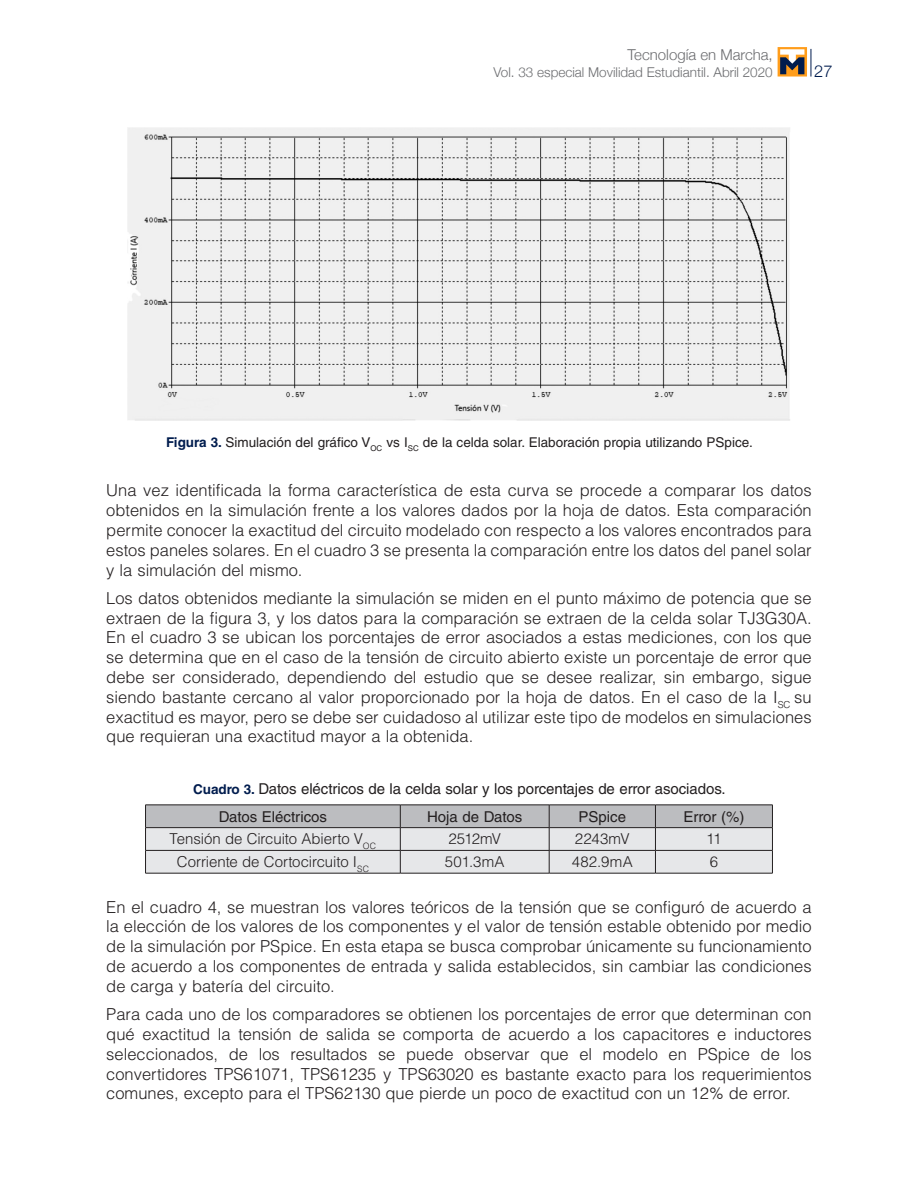
<style>
.page{position:relative;width:918px;height:1188px;background:#fff}
.page>*{position:absolute;margin:0;border:0;box-sizing:border-box;transform-origin:0 0}
._6texto{font:300 16.5px/19.8px "Helvetica LT Std";color:#231f20;text-align:justify}
.t1{font:300 16.5px "Helvetica Neue";color:#001c4e}
.Textos_tablas{font:300 15px "Helvetica LT Std";letter-spacing:-.005em;color:#231f20}
._9tituloscuadros1{font:15px "Helvetica LT Std";letter-spacing:-.005em;color:#231f20}
.Titulos_celda_superi{font:15px "Helvetica LT Std";color:#231f20}
.t2{font:300 15px "Helvetica Neue";color:#6c6d70}
.titulofiguras{font:13.5px "Helvetica LT Std";color:#231f20}
.t3{font:300 13.5px "Helvetica Neue";color:#6c6d70}
.s1{font-weight:700;color:#001c4e}
.s2{font-weight:700;font-size:13.5px;color:#001c4e}
</style>
<div class="page">
<svg style="left:811px;top:49px;width:1px;height:28px"></svg>
<svg style="left:778px;top:47px;width:29px;height:30px"></svg>
<svg style="left:780px;top:49px;width:24px;height:25px"></svg>
<img style="left:128px;top:128px;width:662px;height:292px">
<hr style="left:145px;top:873px;width:255px;height:1px;background:#231f20">
<hr style="left:400px;top:873px;width:149px;height:1px;background:#231f20">
<hr style="left:549px;top:873px;width:106px;height:1px;background:#231f20">
<hr style="left:655px;top:873px;width:118px;height:1px;background:#231f20">
<svg style="left:145px;top:805px;width:628px;height:68px;background:#d1d2d4"></svg>
<hr style="left:145px;top:827px;width:255px;height:1px;background:#231f20">
<hr style="left:400px;top:827px;width:149px;height:1px;background:#231f20">
<hr style="left:549px;top:827px;width:106px;height:1px;background:#231f20">
<hr style="left:655px;top:827px;width:118px;height:1px;background:#231f20">
<p class="t2" style="left:628px;top:43px;width:147px">Tecnología en Marcha,</p>
<p class="t3" style="left:494px;top:61px;width:281px">Vol. 33 especial Movilidad Estudiantil. Abril 2020</p>
<p class="t1" style="left:814px;top:57px;width:20px">27</p>
<p class="titulofiguras" style="left:166px;top:434px;width:588px"><span class="s1">Figura 3.</span> Simulación del gráfico V<sub>OC</sub> vs I<sub>SC</sub> de la celda solar. Elaboración propia utilizando PSpice.</p>
<p class="_6texto" style="left:106px;top:480px;width:707px">Una vez identificada la forma característica de esta curva se procede a comparar los datos obtenidos en la simulación frente a los valores dados por la hoja de datos. Esta comparación permite conocer la exactitud del circuito modelado con respecto a los valores encontrados para estos paneles solares. En el cuadro 3 se presenta la comparación entre los datos del panel solar y la simulación del mismo.</p>
<p class="_6texto" style="left:106px;top:588px;width:707px">Los datos obtenidos mediante la simulación se miden en el punto máximo de potencia que se extraen de la figura 3, y los datos para la comparación se extraen de la celda solar TJ3G30A.<br>En el cuadro 3 se ubican los porcentajes de error asociados a estas mediciones, con los que se determina que en el caso de la tensión de circuito abierto existe un porcentaje de error que debe ser considerado, dependiendo del estudio que se desee realizar, sin embargo, sigue siendo bastante cercano al valor proporcionado por la hoja de datos. En el caso de la I<sub>SC</sub> su exactitud es mayor, pero se debe ser cuidadoso al utilizar este tipo de modelos en simulaciones que requieran una exactitud mayor a la obtenida.</p>
<p class="_9tituloscuadros1" style="left:193px;top:780px;width:534px"><span class="s2">Cuadro 3.</span> Datos eléctricos de la celda solar y los porcentajes de error asociados.</p>
<p class="Titulos_celda_superi" style="left:219px;top:808px;width:110px">Datos Eléctricos</p>
<p class="Titulos_celda_superi" style="left:427px;top:808px;width:97px">Hoja de Datos</p>
<p class="Titulos_celda_superi" style="left:579px;top:808px;width:49px">PSpice</p>
<p class="Titulos_celda_superi" style="left:683px;top:808px;width:62px">Error (%)</p>
<p class="Textos_tablas" style="left:170px;top:830px;width:208px">Tensión de Circuito Abierto V<sub>OC</sub></p>
<p class="Textos_tablas" style="left:448px;top:830px;width:54px">2512mV</p>
<p class="Textos_tablas" style="left:575px;top:830px;width:56px">2243mV</p>
<p class="Textos_tablas" style="left:706px;top:830px;width:17px">11</p>
<p class="Textos_tablas" style="left:177px;top:852px;width:194px">Corriente de Cortocircuito I<sub>SC</sub></p>
<p class="Textos_tablas" style="left:445px;top:852px;width:61px">501.3mA</p>
<p class="Textos_tablas" style="left:572px;top:852px;width:62px">482.9mA</p>
<p class="Textos_tablas" style="left:710px;top:852px;width:10px">6</p>
<p class="_6texto" style="left:106px;top:897px;width:707px">En el cuadro 4, se muestran los valores teóricos de la tensión que se configuró de acuerdo a la elección de los valores de los componentes y el valor de tensión estable obtenido por medio de la simulación por PSpice. En esta etapa se busca comprobar únicamente su funcionamiento de acuerdo a los componentes de entrada y salida establecidos, sin cambiar las condiciones de carga y batería del circuito.</p>
<p class="_6texto" style="left:106px;top:1004px;width:707px">Para cada uno de los comparadores se obtienen los porcentajes de error que determinan con qué exactitud la tensión de salida se comporta de acuerdo a los capacitores e inductores seleccionados, de los resultados se puede observar que el modelo en PSpice de los convertidores TPS61071, TPS61235 y TPS63020 es bastante exacto para los requerimientos comunes, excepto para el TPS62130 que pierde un poco de exactitud con un 12% de error.</p>
</div>
